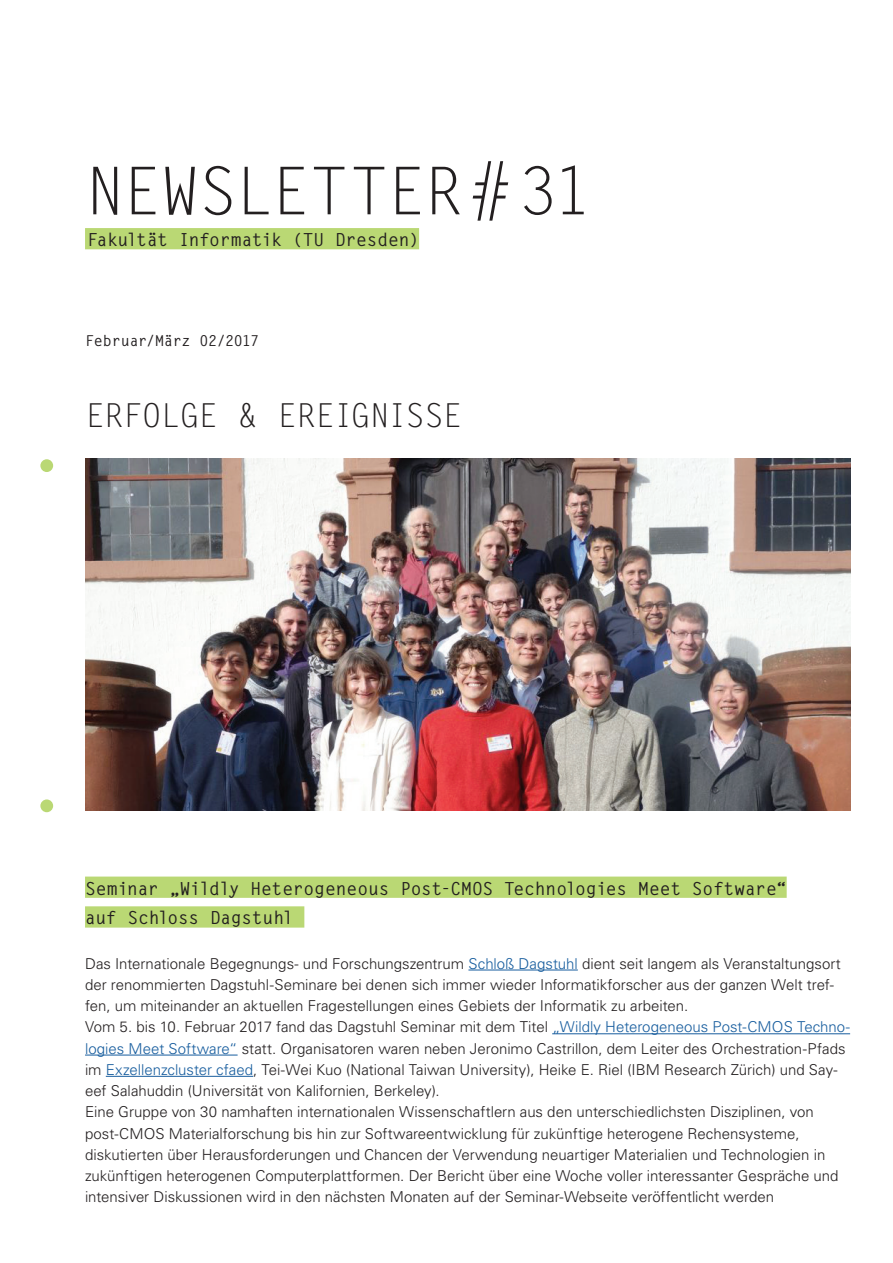
<style>
.page{position:relative;width:893px;height:1263px;background:#fff}
.page>*{position:absolute;margin:0;border:0;box-sizing:border-box;transform-origin:0 0}
.t1{font:66px "Letter Gothic Std";letter-spacing:-.04em;color:#231f20}
.t2{font:33px "Letter Gothic Std";letter-spacing:-.035em;color:#231f20}
.t3{font:700 18px/29.7px "Letter Gothic Std";letter-spacing:-.015em;color:#231f20}
.t4{font:300 15px/21.3px "Univers LT Std";color:#231f20}
.t5{font:700 15px "Letter Gothic Std";letter-spacing:-.015em;color:#231f20}
.s1{color:#175d9e}
</style>
<div class="page">
<div style="left:85px;top:228px;width:334px;height:21px;background:#bad874"></div>
<div style="left:40px;top:459px;width:13px;height:13px;background:#bad874;border-radius:50%"></div>
<div style="left:40px;top:799px;width:13px;height:13px;background:#bad874;border-radius:50%"></div>
<hr style="left:468px;top:970px;width:110px;height:1px;background:#175d9e">
<hr style="left:552px;top:1033px;width:298px;height:1px;background:#175d9e">
<hr style="left:85px;top:1055px;width:153px;height:1px;background:#175d9e">
<hr style="left:106px;top:1076px;width:147px;height:1px;background:#175d9e">
<div style="left:85px;top:876px;width:702px;height:22px;background:#bad874"></div>
<div style="left:85px;top:906px;width:219px;height:21px;background:#bad874"></div>
<img style="left:85px;top:458px;width:765px;height:352px">
<h1 class="t1" style="left:85px;top:153px;width:509px">NEWSLETTER# 31</h1>
<p class="t3" style="left:87px;top:225px;width:333px">Fakultät Informatik (TU Dresden)</p>
<p class="t5" style="left:85px;top:331px;width:176px">Februar/März 02/2017</p>
<h2 class="t2" style="left:85px;top:396px;width:379px">ERFOLGE &amp; EREIGNISSE</h2>
<p class="t3" style="left:85px;top:874px;width:703px">Seminar „Wildly Heterogeneous Post-CMOS Technologies Meet Software“ auf Schloss Dagstuhl</p>
<p class="t4" style="left:85px;top:952px;width:767px">Das Internationale Begegnungs- und Forschungszentrum <span class="s1">Schloß Dagstuhl</span> dient seit langem als Veranstaltungsort der renommierten Dagstuhl-Seminare bei denen sich immer wieder Informatikforscher aus der ganzen Welt tref&shy;fen, um miteinander an aktuellen Fragestellungen eines Gebiets der Informatik zu arbeiten.<br>Vom 5. bis 10. Februar 2017 fand das Dagstuhl Seminar mit dem Titel <span class="s1">„Wildly Heterogeneous Post-CMOS Techno&shy;logies Meet Software“</span> statt. Organisatoren waren neben Jeronimo Castrillon, dem Leiter des Orchestration-Pfads im <span class="s1">Exzellenzcluster cfaed</span>, Tei-Wei Kuo (National Taiwan University), Heike E. Riel (IBM Research Zürich) und Say&shy;eef Salahuddin (Universität von Kalifornien, Berkeley).<br>Eine Gruppe von 30 namhaften internationalen Wissenschaftlern aus den unterschiedlichsten Disziplinen, von post-CMOS Materialforschung bis hin zur Softwareentwicklung für zukünftige heterogene Rechensysteme, diskutierten über Herausforderungen und Chancen der Verwendung neuartiger Materialien und Technologien in zukünftigen heterogenen Computerplattformen. Der Bericht über eine Woche voller interessanter Gespräche und intensiver Diskussionen wird in den nächsten Monaten auf der Seminar-Webseite veröffentlicht werden</p>
</div>
